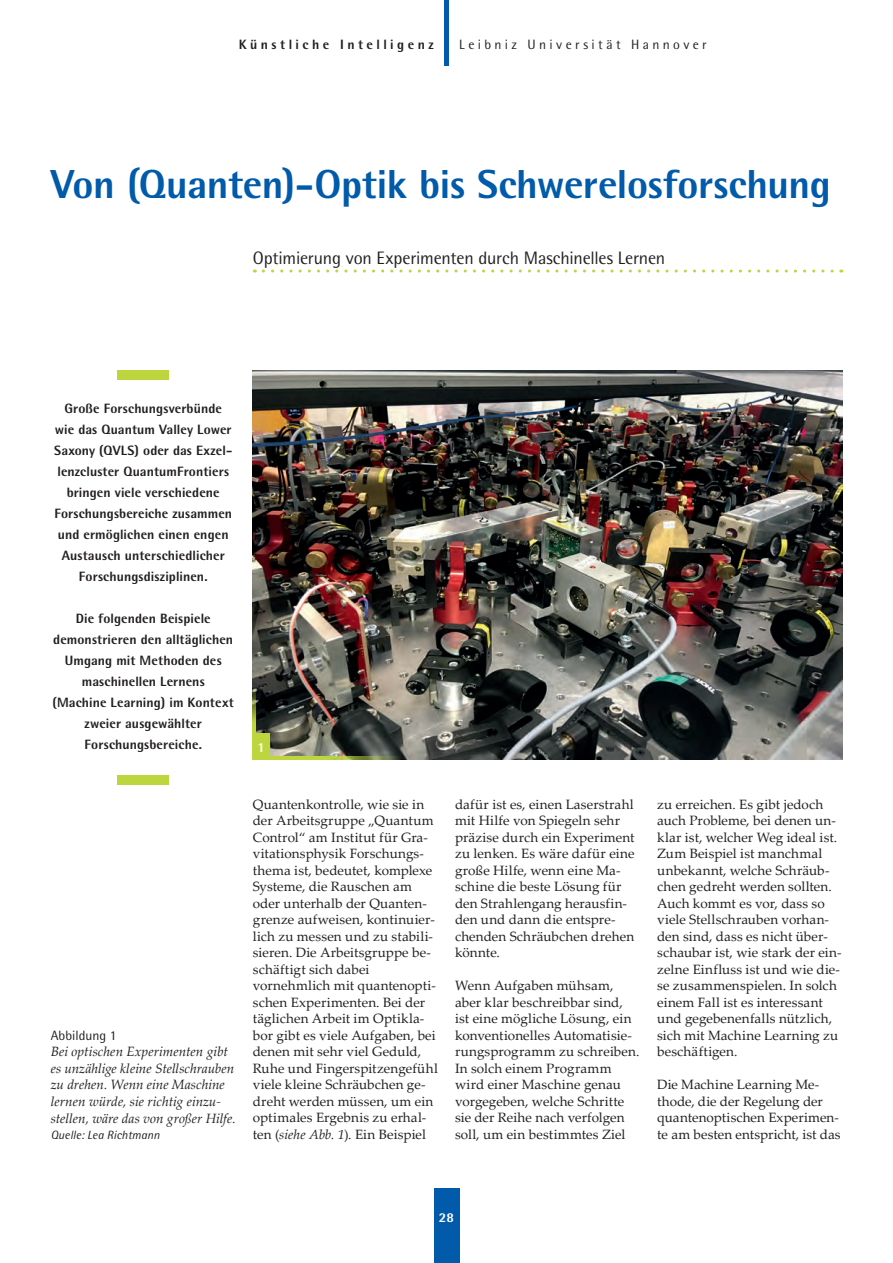
<style>
.page{position:relative;width:893px;height:1263px;background:#fff}
.page>*{position:absolute;margin:0;border:0;box-sizing:border-box;transform-origin:0 0}
.t1{font:800 40.5px "Rotis Semi Sans";letter-spacing:-.01em;color:#015aaa}
.t2{font:18px "Rotis Semi Sans";letter-spacing:-.01em;color:#231f20}
.t3{font:13.5px/16.5px "Palatino Linotype";letter-spacing:.005em;color:#231f20}
.t4{font:800 13.5px/21px "Rotis Semi Sans";letter-spacing:.01em;color:#231f20;text-align:center}
.t5{font:italic 13.5px/16.5px "Palatino Linotype";color:#231f20}
.t6{font:13.5px "Rotis Semi Sans";letter-spacing:.25em;color:#231f20}
.t7{font:800 13.5px "Rotis Semi Sans";letter-spacing:.255em;color:#231f20}
.t8{font:13.5px "Rotis Semi Sans";letter-spacing:.005em;color:#231f20}
.t9{font:800 13.5px "Rotis Semi Sans";color:#fff}
.t10{font:italic 12px "Rotis Semi Sans";letter-spacing:.005em;color:#231f20}
.s1{font-style:italic}
</style>
<div class="page">
<hr style="left:444px;top:0;width:4px;height:66px;background:#015aaa">
<div style="left:433px;top:1188px;width:26px;height:74px;background:#015aaa"></div>
<img style="left:253px;top:370px;width:589px;height:389px">
<svg style="left:263px;top:269px;width:578px;height:3px"></svg>
<div style="left:118px;top:370px;width:51px;height:9px;background:#bdd63e"></div>
<div style="left:118px;top:775px;width:51px;height:9px;background:#bdd63e"></div>
<hr style="left:253px;top:667px;width:3px;height:92px;background:#bdd63e">
<hr style="left:253px;top:756px;width:185px;height:3px;background:#bdd63e">
<div style="left:253px;top:733px;width:17px;height:26px;background:#bdd63e"></div>
<p class="t7" style="left:238px;top:36px;width:196px">Künstliche Intelligenz</p>
<p class="t6" style="left:459px;top:37px;width:249px">Leibniz Universität Hannover</p>
<h1 class="t1" style="left:51px;top:158px;width:781px">Von (Quanten)-Optik bis Schwerelosforschung</h1>
<h2 class="t2" style="left:253px;top:247px;width:414px">Optimierung von Experimenten durch Maschinelles Lernen</h2>
<p class="t4" style="left:54px;top:397px;width:180px">Große Forschungsverbünde wie das Quantum Valley Lower<br>Saxony (QVLS) oder das Exzel&shy;lenzcluster QuantumFrontiers bringen viele verschiedene<br>Forschungsbereiche zusammen und ermöglichen einen engen<br>Austausch unterschiedlicher<br>Forschungsdisziplinen.</p>
<p class="t4" style="left:52px;top:607px;width:183px">Die folgenden Beispiele demonstrieren den alltäglichen<br>Umgang mit Methoden des maschinellen Lernens<br>(Machine Learning) im Kontext zweier ausgewählter<br>Forschungsbereiche.</p>
<p class="t9" style="left:257px;top:738px;width:9px">1</p>
<p class="t8" style="left:51px;top:1027px;width:67px">Abbildung 1</p>
<p class="t5" style="left:51px;top:1042px;width:186px">Bei optischen Experimenten gibt es unzählige kleine Stellschrauben zu drehen. Wenn eine Maschine lernen würde, sie richtig einzu&shy;stellen, wäre das von großer Hilfe.</p>
<p class="t10" style="left:51px;top:1127px;width:111px">Quelle: Lea Richtmann</p>
<p class="t3" style="left:253px;top:795px;width:186px">Quantenkontrolle, wie sie in der Arbeitsgruppe „Quantum<br>Control“ am Institut für Gra&shy;vitationsphysik Forschungs&shy;thema ist, bedeutet, komplexe<br>Systeme, die Rauschen am oder unterhalb der Quanten&shy;grenze aufweisen, kontinuier&shy;lich zu messen und zu stabili&shy;sieren. Die Arbeitsgruppe be&shy;schäftigt sich dabei vornehmlich mit quantenopti&shy;schen Experimenten. Bei der täglichen Arbeit im Optikla&shy;bor gibt es viele Aufgaben, bei denen mit sehr viel Geduld,<br>Ruhe und Fingerspitzengefühl viele kleine Schräubchen ge&shy;dreht werden müssen, um ein optimales Ergebnis zu erhal&shy;ten (<span class="s1">siehe Abb. 1</span>). Ein Beispiel</p>
<p class="t3" style="left:455px;top:795px;width:181px">dafür ist es, einen Laserstrahl mit Hilfe von Spiegeln sehr präzise durch ein Experiment zu lenken. Es wäre dafür eine große Hilfe, wenn eine Ma&shy;schine die beste Lösung für den Strahlengang herausfin&shy;den und dann die entspre&shy;chenden Schräubchen drehen könnte.</p>
<p class="t3" style="left:455px;top:976px;width:186px">Wenn Aufgaben mühsam, aber klar beschreibbar sind, ist eine mögliche Lösung, ein konventionelles Automatisie&shy;rungsprogramm zu schreiben.<br>In solch einem Programm wird einer Maschine genau vorgegeben, welche Schritte sie der Reihe nach verfolgen soll, um ein bestimmtes Ziel</p>
<p class="t3" style="left:657px;top:795px;width:186px">zu erreichen. Es gibt jedoch auch Probleme, bei denen un&shy;klar ist, welcher Weg ideal ist.<br>Zum Beispiel ist manchmal unbekannt, welche Schräub&shy;chen gedreht werden sollten.<br>Auch kommt es vor, dass so viele Stellschrauben vorhan&shy;den sind, dass es nicht über&shy;schaubar ist, wie stark der ein&shy;zelne Einfluss ist und wie die&shy;se zusammenspielen. In solch einem Fall ist es interessant und gegebenenfalls nützlich, sich mit Machine Learning zu beschäftigen.</p>
<p class="t3" style="left:657px;top:1075px;width:185px">Die Machine Learning Me&shy;thode, die der Regelung der quantenoptischen Experimen&shy;te am besten entspricht, ist das</p>
<p class="t9" style="left:439px;top:1207px;width:17px">28</p>
</div>
